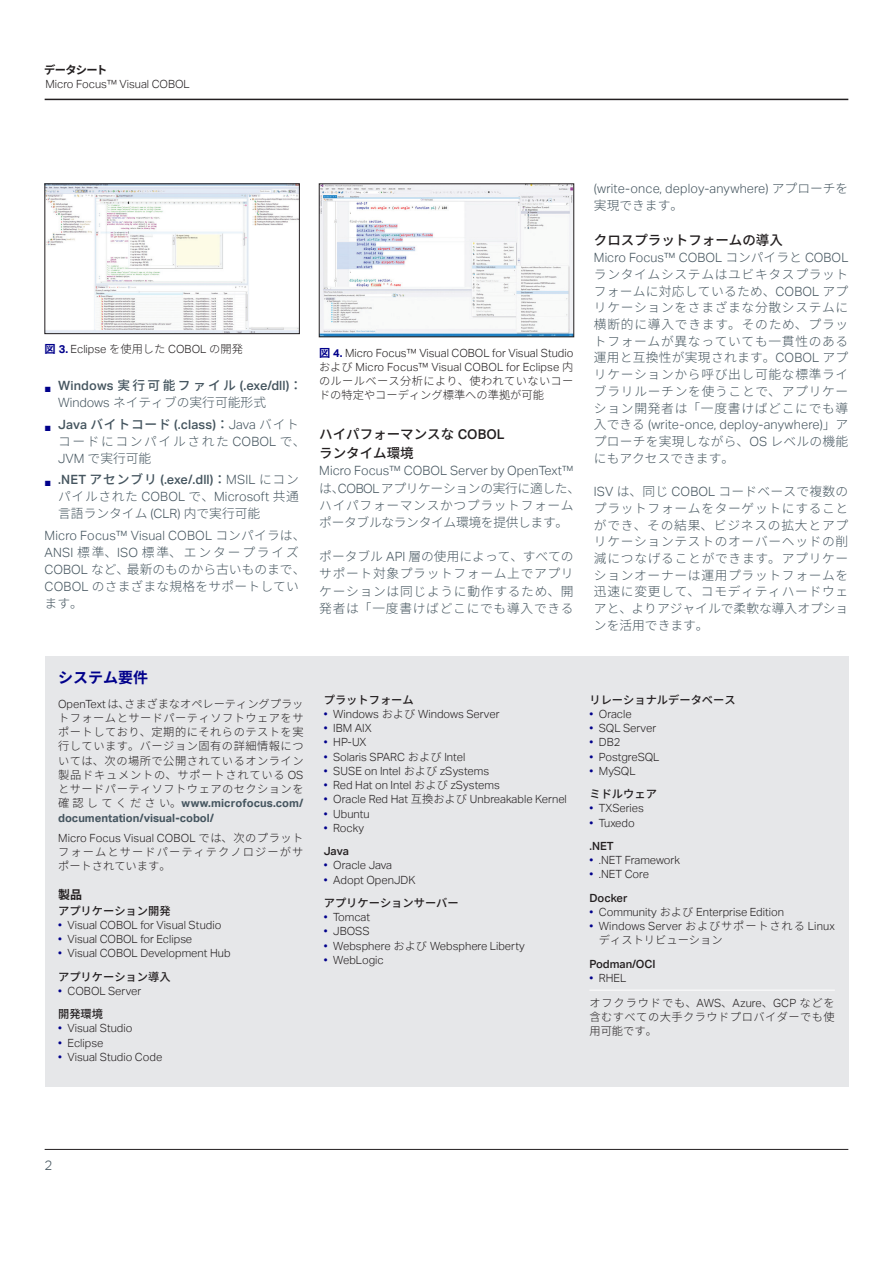
<style>
.page{position:relative;width:893px;height:1263px;background:#fff}
.page>*{position:absolute;margin:0;border:0;box-sizing:border-box;transform-origin:0 0}
.t1{font:700 15px "Source Han Sans JP";color:#00008b}
.body_8_5_11-grey{font:500 13.5px/18.9px "Source Han Sans JP";color:#231f20}
.subhead_9_12_first_line-medium{font:500 13.5px "Source Han Sans JP";color:#231f20}
.t2{font:300 13.5px "Aktiv Grotesk";color:#45555f}
.body_8_5_11-grey-2{font:300 12.75px/16.6px "Source Han Sans JP";letter-spacing:.02em;color:#45555f;text-align:justify}
.body_8_5_11-grey-3{font:300 12.75px/17.1px "Source Han Sans JP";letter-spacing:-.025em;color:#45555f}
.body_8_5_11-grey-4{font:300 12.75px/17.1px "Source Han Sans JP";letter-spacing:.125em;color:#45555f}
.t3{font:500 12.75px/17.1px "Aktiv Grotesk";letter-spacing:.015em;color:#45555f}
.body_8_5_11-grey-5{font:300 12.75px/16.6px "Aktiv Grotesk";letter-spacing:.01em;color:#45555f}
.caption_7_9_5_italics{font:700 12px "Source Han Sans JP";color:#231f20}
.t4{font:300 11.25px/14.2px "Aktiv Grotesk";color:#231f20;text-align:justify}
.caption_7_9_5_italics-2{font:300 11.25px/14.2px "Source Han Sans JP";letter-spacing:.04em;color:#231f20;text-align:justify}
.caption_7_9_5_italics-3{font:500 11.25px "Source Han Sans JP";color:#231f20}
.caption_7_9_5_italics-4{font:300 11.25px/14.2px "Source Han Sans JP";color:#231f20}
.caption_7_9_5_italics-5{font:500 11.25px "Aktiv Grotesk";color:#231f20}
.t5{font:700 11.25px "Source Han Sans JP";letter-spacing:-.07em;color:#231f20}
.s1{font-family:"Source Han Sans JP";font-weight:700;color:#00008b}
.s2{font-weight:700;color:#00008b}
.s3{font-family:"Source Han Sans JP"}
.s4{font-weight:300}
.s5{font-family:"Source Han Sans JP";font-weight:300}
.s6{font-family:"Aktiv Grotesk";font-weight:500}
.s7{font-weight:500}
.s8{font-family:"Aktiv Grotesk"}
.s9{font-family:"Aktiv Grotesk";font-weight:700;color:#45555f}
.s10{color:#00008b}
.s11{font-family:"Aktiv Grotesk";color:#00008b}
</style>
<div class="page">
<img style="left:47px;top:186px;width:251px;height:146px">
<div style="left:45px;top:184px;width:255px;height:150px;border:1px solid #231f20"></div>
<hr style="left:45px;top:1149px;width:803px;height:1px;background:#231f20">
<hr style="left:45px;top:99px;width:803px;height:1px;background:#231f20">
<img style="left:321px;top:186px;width:251px;height:149px">
<div style="left:319px;top:184px;width:255px;height:153px;border:1px solid #231f20"></div>
<div style="left:45px;top:656px;width:803px;height:430px;background:#e6e7e9"></div>
<hr style="left:589px;top:990px;width:246px;height:1px;background:#fff">
<p class="t5" style="left:44px;top:64px;width:65px">データシート</p>
<p class="t4" style="left:46px;top:77px;width:146px">Micro Focus™ Visual COBOL</p>
<p class="t4" style="left:45px;top:342px;width:200px"><span class="s1">図</span> <span class="s2">3.</span> Eclipse <span class="s3">を使用した</span> COBOL <span class="s3">の開発</span></p>
<p class="t3" style="left:58px;top:377px;width:246px;text-indent:-14px"><sub>■</sub> Windows <span class="s3">実行可能ファイル</span> (.exe/dll)<span class="s3">：<br></span><span class="s4">Windows</span> <span class="s5">ネイティブの実行可能形式</span></p>
<p class="body_8_5_11-grey-4" style="left:58px;top:416px;width:249px;text-indent:-14px"><sub>■</sub> <span class="s6">Java</span> <span class="s7">バイトコード</span> <span class="s6">(.class)</span><span class="s7">：</span><span class="s8">Java</span> バイトコードにコンパイルされた <span class="s8">COBOL</span> で、<br><span class="s8">JVM</span> で実行可能</p>
<p class="body_8_5_11-grey-2" style="left:58px;top:471px;width:242px;line-height:17.1px;text-indent:-14px"><sub>■</sub> <span class="s6">.NET</span> <span class="s7">アセンブリ</span> <span class="s6">(.exe/.dll)</span><span class="s7">：</span><span class="s8">MSIL</span> にコンパイルされた <span class="s8">COBOL</span> で、<span class="s8">Microsoft</span> 共通言語ランタイム <span class="s8">(CLR)</span> 内で実行可能</p>
<p class="body_8_5_11-grey-2" style="left:45px;top:527px;width:262px;line-height:17.1px;text-align:left"><span class="s8">Micro Focus™ Visual COBOL</span> コンパイラは、<br><span class="s8">ANSI</span> 標準、<span class="s8">ISO</span> 標準、エンタープライズ<br><span class="s8">COBOL</span> など、最新のものから古いものまで、<br><span class="s8">COBOL</span> のさまざまな規格をサポートしています。</p>
<p class="t4" style="left:319px;top:346px;width:256px"><span class="s1">図</span> <span class="s2">4.</span> Micro Focus™ Visual COBOL for Visual Studio<span class="s3">および</span> Micro Focus™ Visual COBOL for Eclipse <span class="s3">内のルールベース分析により、使われていないコードの特定やコーディング標準への準拠が可能</span></p>
<p class="body_8_5_11-grey" style="left:319px;top:425px;width:187px">ハイパフォーマンスな <span class="s8">COBOL</span>ランタイム環境</p>
<p class="body_8_5_11-grey-3" style="left:319px;top:462px;width:262px"><span class="s8">Micro Focus™ COBOL Server by OpenText™</span>は、<span class="s8">COBOL</span>アプリケーションの実行に適した、ハイパフォーマンスかつプラットフォームポータブルなランタイム環境を提供します。</p>
<p class="body_8_5_11-grey-2" style="left:319px;top:548px;width:256px;line-height:17.1px">ポータブル <span class="s8">API</span> 層の使用によって、すべてのサポート対象プラットフォーム上でアプリケーションは同じように動作するため、開発者は「一度書けばどこにでも導入できる</p>
<h2 class="t1" style="left:58px;top:669px;width:92px">システム要件</h2>
<p class="caption_7_9_5_italics-2" style="left:58px;top:697px;width:247px"><span class="s8">OpenText</span>は、さまざまなオペレーティングプラットフォームとサードパーティソフトウェアをサポートしており、定期的にそれらのテストを実行しています。バージョン固有の詳細情報については、次の場所で公開されているオンライン製品ドキュメントの、サポートされている <span class="s8">OS</span>とサードパーティソフトウェアのセクションを確認してください。<span class="s9">www.microfocus.com/ documentation/visual-cobol/</span></p>
<p class="caption_7_9_5_italics-2" style="left:58px;top:831px;width:247px"><span class="s8">Micro Focus Visual COBOL</span> では、次のプラットフォームとサードパーティテクノロジーがサポートされています。</p>
<p class="caption_7_9_5_italics" style="left:58px;top:888px;width:25px">製品</p>
<p class="caption_7_9_5_italics-3" style="left:58px;top:904px;width:114px">アプリケーション開発</p>
<p class="t4" style="left:58px;top:918px;width:165px"><span class="s10">•</span> Visual COBOL for Visual Studio</p>
<p class="t4" style="left:58px;top:932px;width:136px"><span class="s10">•</span> Visual COBOL for Eclipse</p>
<p class="t4" style="left:58px;top:946px;width:174px"><span class="s10">•</span> Visual COBOL Development Hub</p>
<p class="caption_7_9_5_italics-3" style="left:58px;top:970px;width:114px">アプリケーション導入</p>
<p class="t4" style="left:58px;top:984px;width:85px"><span class="s10">•</span> COBOL Server</p>
<p class="caption_7_9_5_italics-3" style="left:58px;top:1008px;width:47px">開発環境</p>
<p class="t4" style="left:58px;top:1021px;width:76px"><span class="s10">•</span> Visual Studio</p>
<p class="t4" style="left:58px;top:1036px;width:47px"><span class="s10">•</span> Eclipse</p>
<p class="t4" style="left:58px;top:1050px;width:106px"><span class="s10">•</span> Visual Studio Code</p>
<p class="caption_7_9_5_italics-3" style="left:324px;top:693px;width:91px">プラットフォーム</p>
<p class="t4" style="left:324px;top:707px;width:177px"><span class="s10">•</span> Windows <span class="s3">および</span> Windows Server</p>
<p class="t4" style="left:324px;top:721px;width:49px"><span class="s10">•</span> IBM AIX</p>
<p class="t4" style="left:324px;top:735px;width:44px"><span class="s10">•</span> HP-UX</p>
<p class="t4" style="left:324px;top:749px;width:143px"><span class="s10">•</span> Solaris SPARC <span class="s3">および</span> Intel</p>
<p class="t4" style="left:324px;top:764px;width:167px"><span class="s10">•</span> SUSE on Intel <span class="s3">および</span> zSystems</p>
<p class="t4" style="left:324px;top:778px;width:178px"><span class="s10">•</span> Red Hat on Intel <span class="s3">および</span> zSystems</p>
<p class="t4" style="left:324px;top:792px;width:245px"><span class="s10">•</span> Oracle Red Hat <span class="s3">互換および</span> Unbreakable Kernel</p>
<p class="t4" style="left:324px;top:806px;width:47px"><span class="s10">•</span> Ubuntu</p>
<p class="t4" style="left:324px;top:821px;width:42px"><span class="s10">•</span> Rocky</p>
<p class="caption_7_9_5_italics-5" style="left:324px;top:844px;width:27px">Java</p>
<p class="t4" style="left:324px;top:858px;width:70px"><span class="s10">•</span> Oracle Java</p>
<p class="t4" style="left:324px;top:872px;width:93px"><span class="s10">•</span> Adopt OpenJDK</p>
<p class="caption_7_9_5_italics-3" style="left:324px;top:896px;width:136px">アプリケーションサーバー</p>
<p class="t4" style="left:324px;top:910px;width:48px"><span class="s10">•</span> Tomcat</p>
<p class="t4" style="left:324px;top:924px;width:48px"><span class="s10">•</span> JBOSS</p>
<p class="t4" style="left:324px;top:938px;width:203px"><span class="s10">•</span> Websphere <span class="s3">および</span> Websphere Liberty</p>
<p class="t4" style="left:324px;top:953px;width:61px"><span class="s10">•</span> WebLogic</p>
<p class="body_8_5_11-grey-5" style="left:594px;top:181px;width:256px">(write-once, deploy-anywhere) <span class="s3">アプローチを実現できます。</span></p>
<p class="subhead_9_12_first_line-medium" style="left:594px;top:233px;width:190px">クロスプラットフォームの導入</p>
<p class="body_8_5_11-grey-2" style="left:594px;top:249px;width:256px"><span class="s8">Micro Focus™ COBOL</span> コンパイラと <span class="s8">COBOL</span>ランタイムシステムはユビキタスプラットフォームに対応しているため、<span class="s8">COBOL</span> アプリケーションをさまざまな分散システムに横断的に導入できます。そのため、プラットフォームが異なっていても一貫性のある運用と互換性が実現されます。<span class="s8">COBOL</span> アプリケーションから呼び出し可能な標準ライブラリルーチンを使うことで、アプリケーション開発者は「一度書けばどこにでも導入できる <span class="s8">(write-once, deploy-anywhere)</span>」アプローチを実現しながら、<span class="s8">OS</span> レベルの機能にもアクセスできます。</p>
<p class="body_8_5_11-grey-2" style="left:594px;top:483px;width:256px"><span class="s8">ISV</span> は、同じ <span class="s8">COBOL</span> コードベースで複数のプラットフォームをターゲットにすることができ、その結果、ビジネスの拡大とアプリケーションテストのオーバーヘッドの削減につなげることができます。アプリケーションオーナーは運用プラットフォームを迅速に変更して、コモディティハードウェアと、よりアジャイルで柔軟な導入オプションを活用できます。</p>
<p class="caption_7_9_5_italics-3" style="left:589px;top:693px;width:148px">リレーショナルデータベース</p>
<p class="t4" style="left:589px;top:707px;width:44px"><span class="s10">•</span> Oracle</p>
<p class="t4" style="left:589px;top:721px;width:68px"><span class="s10">•</span> SQL Server</p>
<p class="t4" style="left:589px;top:735px;width:33px"><span class="s10">•</span> DB2</p>
<p class="t4" style="left:589px;top:749px;width:71px"><span class="s10">•</span> PostgreSQL</p>
<p class="t4" style="left:589px;top:764px;width:48px"><span class="s10">•</span> MySQL</p>
<p class="caption_7_9_5_italics-3" style="left:589px;top:787px;width:69px">ミドルウェア</p>
<p class="t4" style="left:589px;top:801px;width:56px"><span class="s10">•</span> TXSeries</p>
<p class="t4" style="left:589px;top:815px;width:47px"><span class="s10">•</span> Tuxedo</p>
<p class="caption_7_9_5_italics-5" style="left:589px;top:839px;width:26px">.NET</p>
<p class="t4" style="left:589px;top:853px;width:92px"><span class="s10">•</span> .NET Framework</p>
<p class="t4" style="left:589px;top:867px;width:61px"><span class="s10">•</span> .NET Core</p>
<p class="caption_7_9_5_italics-5" style="left:589px;top:891px;width:40px">Docker</p>
<p class="t4" style="left:589px;top:905px;width:196px"><span class="s10">•</span> Community <span class="s3">および</span> Enterprise Edition</p>
<p class="caption_7_9_5_italics-4" style="left:599px;top:919px;width:237px;text-indent:-9px"><span class="s11">•</span> <span class="s8">Windows Server</span> およびサポートされる <span class="s8">Linux</span>ディストリビューション</p>
<p class="caption_7_9_5_italics-5" style="left:589px;top:957px;width:68px">Podman/OCI</p>
<p class="t4" style="left:589px;top:971px;width:38px"><span class="s10">•</span> RHEL</p>
<p class="caption_7_9_5_italics-2" style="left:589px;top:996px;width:247px">オフクラウドでも、<span class="s8">AWS</span>、<span class="s8">Azure</span>、<span class="s8">GCP</span> などを含むすべての大手クラウドプロバイダーでも使用可能です。</p>
<p class="t2" style="left:44px;top:1157px;width:9px">2</p>
</div>
